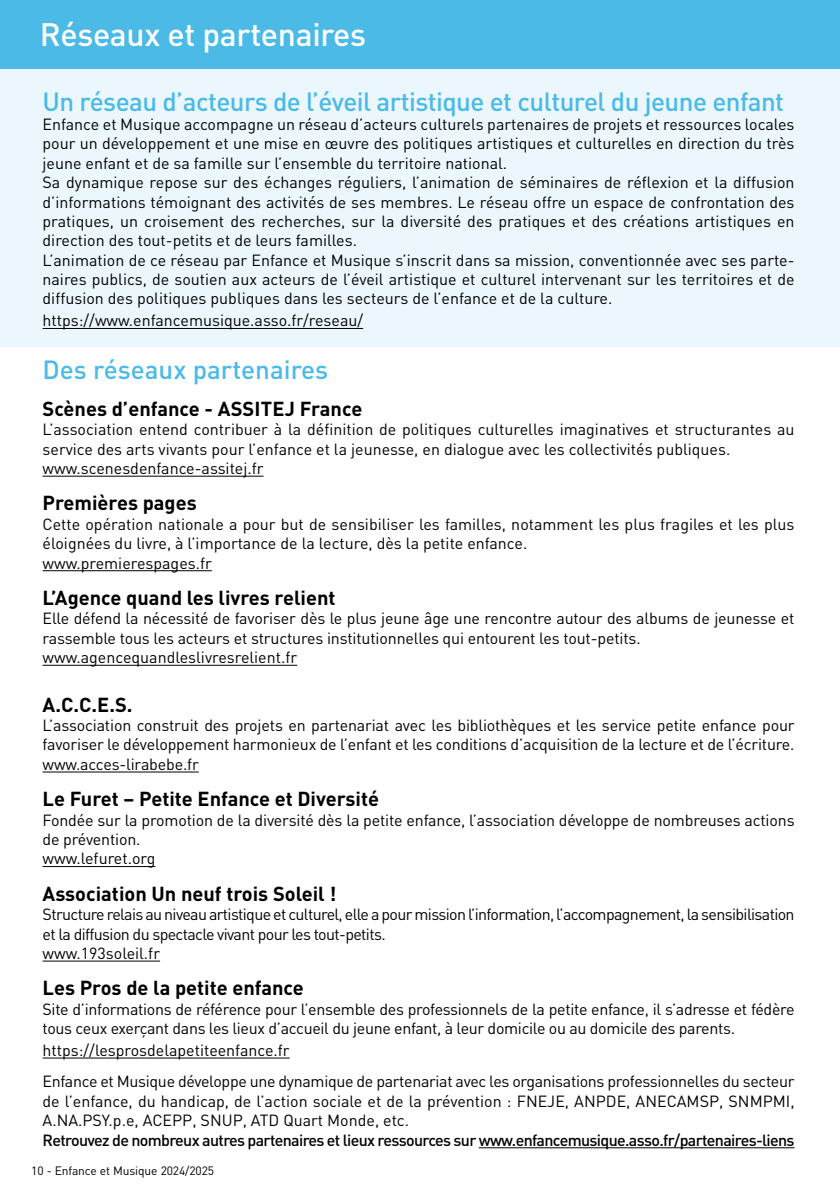
<style>
.page{position:relative;width:840px;height:1191px;background:#fff}
.page>*{position:absolute;margin:0;border:0;box-sizing:border-box;transform-origin:0 0}
.t1{font:500 32px "DINOT";letter-spacing:-.01em;color:#fff}
.t2{font:500 26px "DINOT";letter-spacing:-.02em;color:#4bbae7}
.t3{font:500 26px "DINOT";color:#4bbae7}
.t4{font:700 20px "DINOT";color:#000}
.t5{font:16px/19.4px "DINOT";color:#000}
.t6{font:16px/19.4px "DINOT";letter-spacing:-.02em;color:#000}
.t7{font:16px/19.4px "DINOT";letter-spacing:-.04em;color:#000}
.t8{font:500 16px "DINOT";letter-spacing:-.04em;color:#000}
.t9{font:12px "DINOT";letter-spacing:-.01em;color:#000}
</style>
<div class="page">
<div style="left:0;top:0;width:839px;height:346px;background:#ebf7fd"></div>
<hr style="left:43px;top:328px;width:320px;height:1px;background:#000">
<hr style="left:43px;top:476px;width:220px;height:1px;background:#000">
<hr style="left:43px;top:570px;width:169px;height:1px;background:#000">
<hr style="left:43px;top:665px;width:254px;height:1px;background:#000">
<hr style="left:43px;top:771px;width:156px;height:1px;background:#000">
<hr style="left:43px;top:866px;width:112px;height:1px;background:#000">
<hr style="left:43px;top:960px;width:117px;height:1px;background:#000">
<hr style="left:43px;top:1057px;width:246px;height:1px;background:#000">
<hr style="left:478px;top:1147px;width:316px;height:1px;background:#000">
<div style="left:0;top:0;width:839px;height:68px;background:#4bbae7"></div>
<h1 class="t1" style="left:40px;top:13px;width:328px">Réseaux et partenaires</h1>
<h2 class="t2" style="left:43px;top:84px;width:742px">Un réseau d’acteurs de l’éveil artistique et culturel du jeune enfant</h2>
<p class="t5" style="left:43px;top:114px;width:753px">Enfance et Musique accompagne un réseau d’acteurs culturels partenaires de projets et ressources locales pour un développement et une mise en œuvre des politiques artistiques et culturelles en direction du très jeune enfant et de sa famille sur l’ensemble du territoire national.<br>Sa dynamique repose sur des échanges réguliers, l’animation de séminaires de réflexion et la diffusion d’informations témoignant des activités de ses membres. Le réseau offre un espace de confrontation des pratiques, un croisement des recherches, sur la diversité des pratiques et des créations artistiques en direction des tout-petits et de leurs familles.<br>L’animation de ce réseau par Enfance et Musique s’inscrit dans sa mission, conventionnée avec ses parte&shy;naires publics, de soutien aux acteurs de l’éveil artistique et culturel intervenant sur les territoires et de diffusion des politiques publiques dans les secteurs de l’enfance et de la culture.</p>
<p class="t5" style="left:43px;top:310px;width:322px">https://www.enfancemusique.asso.fr/reseau/</p>
<h2 class="t3" style="left:43px;top:352px;width:287px">Des réseaux partenaires</h2>
<p class="t4" style="left:43px;top:395px;width:321px">Scènes d’enfance - ASSITEJ France</p>
<p class="t5" style="left:43px;top:419px;width:753px">L’association entend contribuer à la définition de politiques culturelles imaginatives et structurantes au service des arts vivants pour l’enfance et la jeunesse, en dialogue avec les collectivités publiques. www.scenesdenfance-assitej.fr</p>
<p class="t4" style="left:43px;top:489px;width:156px">Premières pages</p>
<p class="t5" style="left:43px;top:513px;width:753px">Cette opération nationale a pour but de sensibiliser les familles, notamment les plus fragiles et les plus éloignées du livre, à l’importance de la lecture, dès la petite enfance.<br>www.premierespages.fr</p>
<p class="t4" style="left:43px;top:584px;width:294px">L’Agence quand les livres relient</p>
<p class="t5" style="left:43px;top:608px;width:753px">Elle défend la nécessité de favoriser dès le plus jeune âge une rencontre autour des albums de jeunesse et rassemble tous les acteurs et structures institutionnelles qui entourent les tout-petits. www.agencequandleslivresrelient.fr</p>
<p class="t4" style="left:43px;top:691px;width:91px">A.C.C.E.S.</p>
<p class="t5" style="left:43px;top:715px;width:753px;text-align:justify">L’association construit des projets en partenariat avec les bibliothèques et les service petite enfance pour favoriser le développement harmonieux de l’enfant et les conditions d’acquisition de la lecture et de l’écriture. www.acces-lirabebe.fr</p>
<p class="t4" style="left:43px;top:785px;width:338px">Le Furet – Petite Enfance et Diversité</p>
<p class="t5" style="left:43px;top:809px;width:753px">Fondée sur la promotion de la diversité dès la petite enfance, l’association développe de nombreuses actions de prévention.<br>www.lefuret.org</p>
<p class="t4" style="left:43px;top:880px;width:295px">Association Un neuf trois Soleil !</p>
<p class="t7" style="left:43px;top:904px;width:753px">Structure relais au niveau artistique et culturel, elle a pour mission l’information, l’accompagnement, la sensibilisation et la diffusion du spectacle vivant pour les tout-petits.<br>www.193soleil.fr</p>
<p class="t4" style="left:43px;top:974px;width:262px">Les Pros de la petite enfance</p>
<p class="t6" style="left:43px;top:998px;width:753px">Site d’informations de référence pour l’ensemble des professionnels de la petite enfance, il s’adresse et fédère tous ceux exerçant dans les lieux d’accueil du jeune enfant, à leur domicile ou au domicile des parents.</p>
<p class="t6" style="left:43px;top:1033px;width:753px;line-height:31.6px">https://lesprosdelapetiteenfance.fr<br>Enfance et Musique développe une dynamique de partenariat avec les organisations professionnelles du secteur</p>
<p class="t5" style="left:43px;top:1090px;width:753px">de l’enfance, du handicap, de l’action sociale et de la prévention : FNEJE, ANPDE, ANECAMSP, SNMPMI,<br>A.NA.PSY.p.e, ACEPP, SNUP, ATD Quart Monde, etc.</p>
<p class="t8" style="left:43px;top:1129px;width:753px">Retrouvez de nombreux autres partenaires et lieux ressources sur www.enfancemusique.asso.fr/partenaires-liens</p>
<p class="t9" style="left:31px;top:1162px;width:184px">10 - Enfance et Musique 2024/2025</p>
</div>
